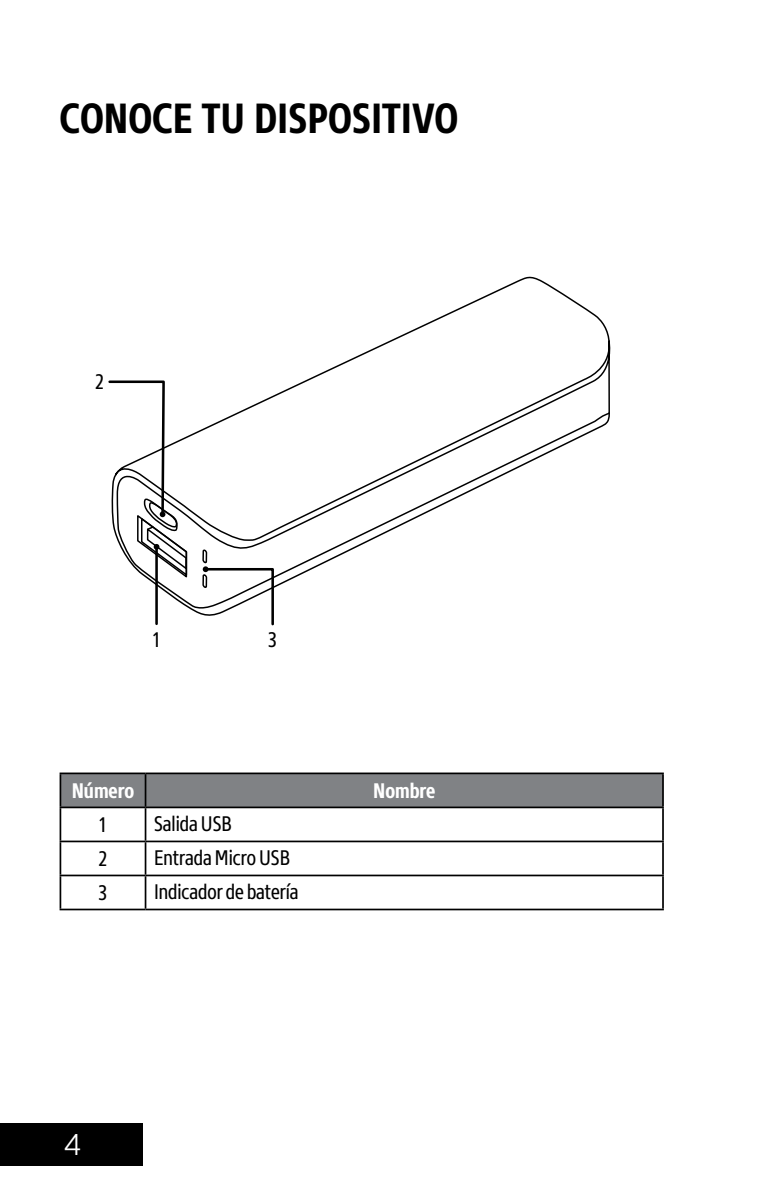
<style>
.page{position:relative;width:766px;height:1191px;background:#fff}
.page>*{position:absolute;margin:0;border:0;box-sizing:border-box;transform-origin:0 0}
.t1{font:700 42px "Core Sans N67 Cn";color:#000}
.t2{font:300 30px "Core Sans N35";color:#fff}
.t3{font:21px "Core Sans N47 Cn";color:#000}
.t4{font:700 21px "Core Sans N67 Cn";color:#fff}
</style>
<div class="page">
<div style="left:0;top:1123px;width:143px;height:42px;background:#000"></div>
<hr style="left:155px;top:547px;width:3px;height:77px;background:#000">
<svg style="left:148px;top:276px;width:463px;height:345px"></svg>
<svg style="left:201px;top:550px;width:74px;height:76px"></svg>
<svg style="left:108px;top:379px;width:80px;height:200px"></svg>
<div style="left:61px;top:774px;width:601px;height:32px;background:#808285"></div>
<hr style="left:60px;top:772px;width:85px;height:2px;background:#000">
<hr style="left:60px;top:774px;width:1px;height:32px;background:#000">
<hr style="left:145px;top:772px;width:518px;height:2px;background:#000">
<hr style="left:145px;top:774px;width:1px;height:32px;background:#000">
<hr style="left:662px;top:774px;width:1px;height:32px;background:#000">
<hr style="left:60px;top:806px;width:85px;height:2px;background:#000">
<hr style="left:60px;top:808px;width:1px;height:32px;background:#000">
<hr style="left:145px;top:806px;width:518px;height:2px;background:#000">
<hr style="left:145px;top:808px;width:1px;height:32px;background:#000">
<hr style="left:662px;top:808px;width:1px;height:32px;background:#000">
<hr style="left:60px;top:840px;width:85px;height:2px;background:#000">
<hr style="left:60px;top:842px;width:1px;height:32px;background:#000">
<hr style="left:145px;top:840px;width:518px;height:2px;background:#000">
<hr style="left:145px;top:842px;width:1px;height:32px;background:#000">
<hr style="left:662px;top:842px;width:1px;height:32px;background:#000">
<hr style="left:60px;top:874px;width:85px;height:2px;background:#000">
<hr style="left:60px;top:876px;width:1px;height:32px;background:#000">
<hr style="left:145px;top:874px;width:518px;height:2px;background:#000">
<hr style="left:145px;top:876px;width:1px;height:32px;background:#000">
<hr style="left:662px;top:876px;width:1px;height:32px;background:#000">
<hr style="left:60px;top:908px;width:85px;height:2px;background:#000">
<hr style="left:145px;top:908px;width:518px;height:2px;background:#000">
<h1 class="t1" style="left:60px;top:91px;width:400px">CONOCE TU DISPOSITIVO</h1>
<p class="t3" style="left:95px;top:368px;width:11px">2</p>
<p class="t3" style="left:152px;top:626px;width:11px">1</p>
<p class="t3" style="left:268px;top:626px;width:11px">3</p>
<p class="t4" style="left:72px;top:777px;width:64px">Número</p>
<p class="t4" style="left:373px;top:777px;width:64px">Nombre</p>
<p class="t3" style="left:98px;top:812px;width:11px">1</p>
<p class="t3" style="left:154px;top:811px;width:79px">Salida USB</p>
<p class="t3" style="left:98px;top:846px;width:11px">2</p>
<p class="t3" style="left:154px;top:845px;width:137px">Entrada Micro USB</p>
<p class="t3" style="left:98px;top:880px;width:11px">3</p>
<p class="t3" style="left:154px;top:879px;width:146px">Indicador de batería</p>
<h2 class="t2" style="left:64px;top:1125px;width:19px">4</h2>
</div>
